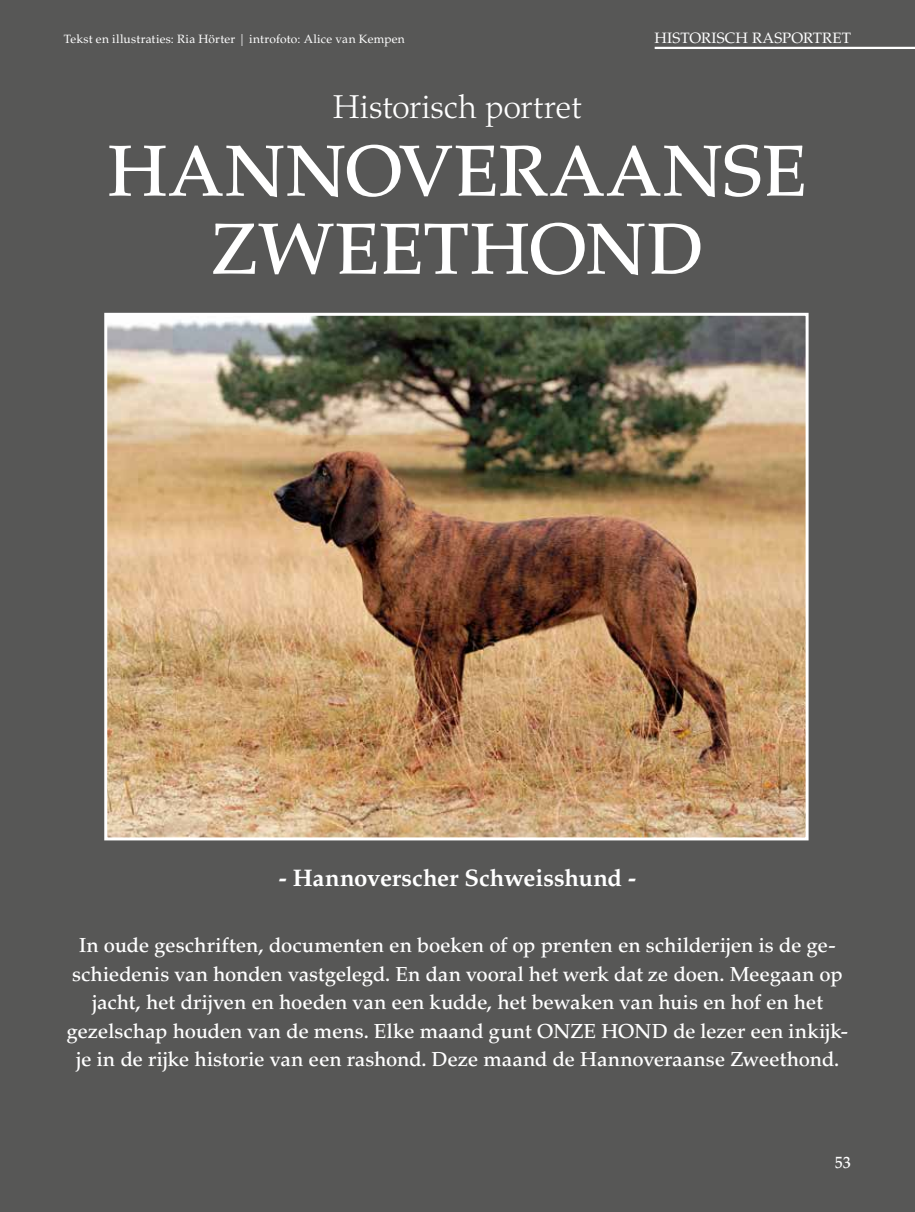
<style>
.page{position:relative;width:915px;height:1212px;background:#fff}
.page>*{position:absolute;margin:0;border:0;box-sizing:border-box;transform-origin:0 0}
.t1{font:500 72px/78px "Palatino LT Std";letter-spacing:.005em;color:#fff;text-align:center}
.t2{font:300 33px "Palatino LT Std";letter-spacing:-.005em;color:#fff}
.t3{font:700 24px "Palatino LT Std";letter-spacing:-.005em;color:#fff}
.t4{font:500 20.25px/28.5px "Palatino LT Std";letter-spacing:-.01em;color:#fff;text-align:center}
.t5{font:500 16.5px "Palatino LT Std";color:#fff;scale:.95 1}
.t6{font:15px "Palatino LT Std";letter-spacing:.01em;color:#fff}
.t7{font:12px "Palatino LT Std";letter-spacing:.02em;color:#fff}
</style>
<div class="page">
<div style="left:0;top:0;width:914px;height:1212px;background:#575756"></div>
<img style="left:108px;top:317px;width:696px;height:519px">
<div style="left:104px;top:313px;width:704px;height:527px;border:3px solid #fff"></div>
<hr style="left:654px;top:47px;width:260px;height:2px;background:#fff">
<p class="t7" style="left:64px;top:31px;width:342px">Tekst en illustraties: Ria Hörter | introfoto: Alice van Kempen</p>
<p class="t6" style="left:654px;top:29px;width:198px">HISTORISCH RASPORTRET</p>
<h2 class="t2" style="left:333px;top:87px;width:250px">Historisch portret</h2>
<h1 class="t1" style="left:107px;top:133px;width:701px">HANNOVERAANSE<br>ZWEETHOND</h1>
<p class="t3" style="left:278px;top:864px;width:359px">- Hannoverscher Schweisshund -</p>
<p class="t4" style="left:67px;top:931px;width:783px">In oude geschriften, documenten en boeken of op prenten en schilderijen is de ge&shy;schiedenis van honden vastgelegd. En dan vooral het werk dat ze doen. Meegaan op jacht, het drijven en hoeden van een kudde, het bewaken van huis en hof en het gezelschap houden van de mens. Elke maand gunt ONZE HOND de lezer een inkijk&shy;je in de rijke historie van een rashond. Deze maand de Hannoveraanse Zweethond.</p>
<p class="t5" style="left:835px;top:1152px;width:18px">53</p>
</div>
